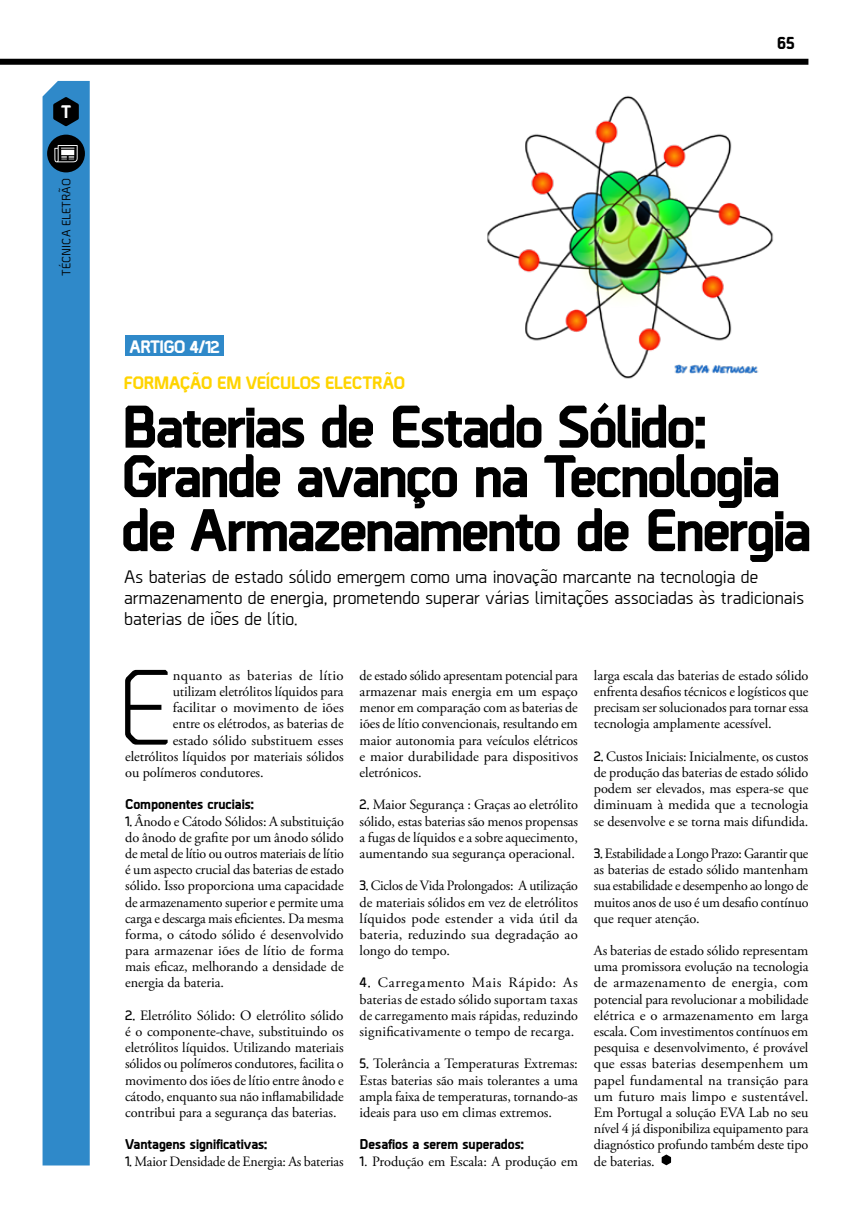
<style>
.page{position:relative;width:851px;height:1212px;background:#fff}
.page>*{position:absolute;margin:0;border:0;box-sizing:border-box;transform-origin:0 0}
.t1{font:106.8px "Borda";color:#000}
.t2{font:800 60px/51.8px "Borda";letter-spacing:-.045em;color:#000}
.t3{font:800 18.15px "Borda";color:#fff}
.t4{font:500 18px/21px "Borda";color:#000}
.t5{font:800 18px "Borda";letter-spacing:-.03em;color:#ffd400}
.t6{font:800 18px "Borda";letter-spacing:-.035em;color:#fff}
.t7{font:800 18px "Borda";color:#000}
.t8{font:14.25px/16.2px "Adobe Garamond Pro";letter-spacing:-.005em;color:#000;text-align:justify}
.t9{font:800 14.25px "Borda";letter-spacing:-.005em;color:#000}
.t10{font:14.25px "Adobe Garamond Pro";letter-spacing:.02em;color:#000}
.t11{font:500 12px "Borda";color:#000}
.s1{font-family:"Borda";font-weight:600}
</style>
<div class="page">
<div style="left:0;top:59px;width:808px;height:6px;background:#000"></div>
<div style="left:43px;top:81px;width:47px;height:1084px;background:#2f89c9"></div>
<svg style="left:53px;top:97px;width:26px;height:29px"></svg>
<div style="left:47px;top:135px;width:38px;height:37px;background:#000;border-radius:50%"></div>
<svg style="left:54px;top:145px;width:24px;height:17px"></svg>
<img style="left:487px;top:95px;width:287px;height:284px">
<svg style="left:661px;top:1154px;width:10px;height:11px"></svg>
<div style="left:125px;top:336px;width:99px;height:20px;background:#2f89c9"></div>
<p class="t3" style="left:61px;top:98px;width:12px">T</p>
<p class="t11" style="left:58px;top:275px;width:99px;rotate:-90deg">TÉCNICA ELETRÃO</p>
<p class="t6" style="left:129px;top:333px;width:91px">ARTIGO 4/12</p>
<p class="t5" style="left:123px;top:369px;width:283px">FORMAÇÃO EM VEÍCULOS ELECTRÃO</p>
<p class="t7" style="left:777px;top:29px;width:18px">65</p>
<h2 class="t2" style="left:121px;top:395px;width:692px">Baterias de Estado Sólido:<br>Grande avanço na Tecnologia de Armazenamento de Energia</h2>
<p class="t4" style="left:124px;top:565px;width:681px">As baterias de estado sólido emergem como uma inovação marcante na tecnologia de armazenamento de energia, prometendo superar várias limitações associadas às tradicionais baterias de iões de lítio.</p>
<h1 class="t1" style="left:117px;top:636px;width:58px">E</h1>
<p class="t10" style="left:173px;top:667px;width:172px">nquanto as baterias de lítio</p>
<p class="t8" style="left:173px;top:684px;width:172px">utilizam eletrólitos líquidos para</p>
<p class="t8" style="left:173px;top:700px;width:172px">facilitar o movimento de iões</p>
<p class="t8" style="left:173px;top:716px;width:172px">entre os elétrodos, as baterias de</p>
<p class="t8" style="left:173px;top:732px;width:172px">estado sólido substituem esses</p>
<p class="t8" style="left:125px;top:749px;width:220px">eletrólitos líquidos por materiais sólidos</p>
<p class="t8" style="left:125px;top:765px;width:140px">ou polímeros condutores.</p>
<p class="t9" style="left:125px;top:794px;width:130px">Componentes cruciais:</p>
<p class="t8" style="left:125px;top:813px;width:220px"><span class="s1">1.</span> Ânodo e Cátodo Sólidos: A substituição do ânodo de grafite por um ânodo sólido de metal de lítio ou outros materiais de lítio é um aspecto crucial das baterias de estado sólido. Isso proporciona uma capacidade de armazenamento superior e permite uma carga e descarga mais eficientes. Da mesma forma, o cátodo sólido é desenvolvido para armazenar iões de lítio de forma mais eficaz, melhorando a densidade de energia da bateria.</p>
<p class="t8" style="left:125px;top:1008px;width:220px"><span class="s1">2.</span> Eletrólito Sólido: O eletrólito sólido é o componente-chave, substituindo os eletrólitos líquidos. Utilizando materiais sólidos ou polímeros condutores, facilita o movimento dos iões de lítio entre ânodo e cátodo, enquanto sua não inflamabilidade contribui para a segurança das baterias.</p>
<p class="t9" style="left:125px;top:1134px;width:144px">Vantagens significativas:</p>
<p class="t8" style="left:125px;top:1153px;width:220px"><span class="s1">1.</span> Maior Densidade de Energia: As baterias</p>
<p class="t8" style="left:359px;top:668px;width:220px">de estado sólido apresentam potencial para armazenar mais energia em um espaço menor em comparação com as baterias de iões de lítio convencionais, resultando em maior autonomia para veículos elétricos e maior durabilidade para dispositivos eletrónicos.</p>
<p class="t8" style="left:359px;top:797px;width:220px"><span class="s1">2.</span> Maior Segurança : Graças ao eletrólito sólido, estas baterias são menos propensas a fugas de líquidos e a sobre aquecimento, aumentando sua segurança operacional.</p>
<p class="t8" style="left:359px;top:878px;width:220px"><span class="s1">3.</span> Ciclos de Vida Prolongados: A utilização de materiais sólidos em vez de eletrólitos líquidos pode estender a vida útil da bateria, reduzindo sua degradação ao longo do tempo.</p>
<p class="t8" style="left:359px;top:975px;width:220px"><span class="s1">4.</span> Carregamento Mais Rápido: As baterias de estado sólido suportam taxas de carregamento mais rápidas, reduzindo significativamente o tempo de recarga.</p>
<p class="t8" style="left:359px;top:1056px;width:220px"><span class="s1">5.</span> Tolerância a Temperaturas Extremas:<br>Estas baterias são mais tolerantes a uma ampla faixa de temperaturas, tornando-as ideais para uso em climas extremos.</p>
<p class="t9" style="left:359px;top:1134px;width:166px">Desafios a serem superados:</p>
<p class="t8" style="left:359px;top:1153px;width:220px"><span class="s1">1</span>. Produção em Escala: A produção em</p>
<p class="t8" style="left:593px;top:668px;width:216px">larga escala das baterias de estado sólido enfrenta desafios técnicos e logísticos que precisam ser solucionados para tornar essa tecnologia amplamente acessível.</p>
<p class="t8" style="left:593px;top:749px;width:216px"><span class="s1">2.</span> Custos Iniciais: Inicialmente, os custos de produção das baterias de estado sólido podem ser elevados, mas espera-se que diminuam à medida que a tecnologia se desenvolve e se torna mais difundida.</p>
<p class="t8" style="left:593px;top:846px;width:216px"><span class="s1">3.</span> Estabilidade a Longo Prazo: Garantir que as baterias de estado sólido mantenham sua estabilidade e desempenho ao longo de muitos anos de uso é um desafio contínuo que requer atenção.</p>
<p class="t8" style="left:593px;top:943px;width:216px">As baterias de estado sólido representam uma promissora evolução na tecnologia de armazenamento de energia, com potencial para revolucionar a mobilidade elétrica e o armazenamento em larga escala. Com investimentos contínuos em pesquisa e desenvolvimento, é provável que essas baterias desempenhem um papel fundamental na transição para um futuro mais limpo e sustentável.<br>Em Portugal a solução EVA Lab no seu nível 4 já disponibiliza equipamento para diagnóstico profundo também deste tipo de baterias.</p>
</div>
